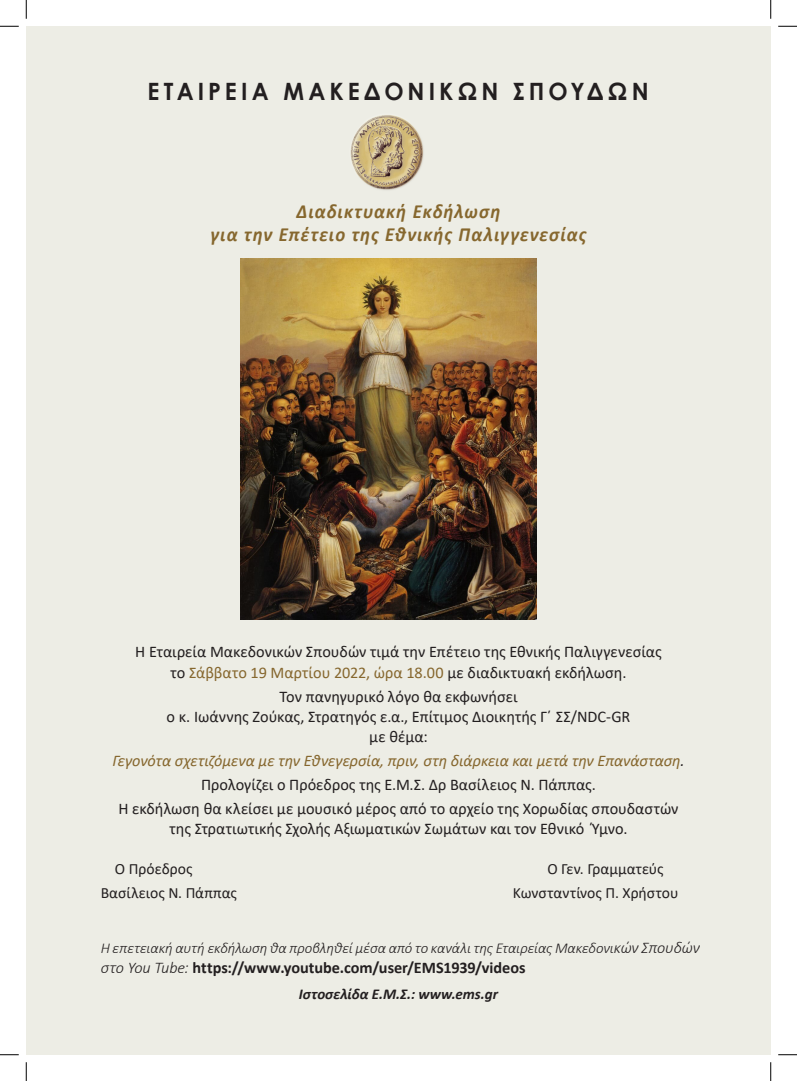
<style>
.page{position:relative;width:797px;height:1081px;background:#fff}
.page>*{position:absolute;margin:0;border:0;box-sizing:border-box;transform-origin:0 0}
.t1{font:700 23.88px "Century Gothic";letter-spacing:.175em;color:#231f20;scale:.96 1}
.t2{font:italic 700 20px "Calibri";letter-spacing:.055em;color:#86672e;scale:.93 1}
.t3{font:16.25px "Calibri";color:#231f20}
.t4{font:italic 16.25px "Calibri";letter-spacing:-.005em;color:#86672e}
.t5{font:700 16.25px "Calibri";color:#231f20}
.t6{font:16.25px "Calibri";color:#86672e}
.t7{font:15.62px "Calibri";color:#231f20}
.t8{font:italic 300 15px "Calibri";letter-spacing:-.01em;color:#231f20}
.t9{font:italic 700 15px "Calibri";color:#231f20}
.s1{color:#231f20}
.s2{font-size:16.25px}
.s3{font-weight:300;font-style:italic}
</style>
<div class="page">
<div style="left:26px;top:26px;width:744px;height:1028px;background:#edede5"></div>
<img style="left:350px;top:115px;width:74px;height:75px">
<img style="left:241px;top:258px;width:296px;height:361px">
<svg style="left:0;top:25px;width:19px;height:2px"></svg>
<svg style="left:778px;top:25px;width:19px;height:2px"></svg>
<svg style="left:0;top:1054px;width:19px;height:1px"></svg>
<svg style="left:778px;top:1054px;width:19px;height:1px"></svg>
<svg style="left:25px;top:0;width:2px;height:19px"></svg>
<svg style="left:25px;top:1062px;width:2px;height:18px"></svg>
<svg style="left:770px;top:0;width:1px;height:19px"></svg>
<svg style="left:770px;top:1062px;width:1px;height:18px"></svg>
<p class="t1" style="left:147px;top:73px;width:523px">ΕΤΑΙΡΕΙΑ ΜΑΚΕΔΟΝΙΚΩΝ ΣΠΟΥΔΩΝ</p>
<p class="t2" style="left:296px;top:197px;width:221px">Διαδικτυακή Εκδήλωση</p>
<p class="t2" style="left:210px;top:220px;width:405px">για την Επέτειο της Εθνικής Παλιγγενεσίας</p>
<p class="t3" style="left:135px;top:640px;width:528px">Η Εταιρεία Μακεδονικών Σπουδών τιμά την Επέτειο της Εθνικής Παλιγγενεσίας</p>
<p class="t6" style="left:170px;top:660px;width:457px"><span class="s1">το</span> Σάββατο 19 Μαρτίου 2022, ώρα 18.00 <span class="s1">με διαδικτυακή εκδήλωση.</span></p>
<p class="t3" style="left:279px;top:684px;width:239px">Τον πανηγυρικό λόγο θα εκφωνήσει</p>
<p class="t3" style="left:167px;top:705px;width:465px">ο κ. Ιωάννης Ζούκας, Στρατηγός ε.α., Επίτιμος Διοικητής Γ΄ ΣΣ/NDC-GR</p>
<p class="t3" style="left:369px;top:725px;width:60px">με θέμα:</p>
<p class="t4" style="left:112px;top:749px;width:573px">Γεγονότα σχετιζόμενα με την Εθνεγερσία, πριν, στη διάρκεια και μετά την Επανάσταση<span class="s1">.</span></p>
<p class="t3" style="left:201px;top:773px;width:396px">Προλογίζει ο Πρόεδρος της Ε.Μ.Σ. Δρ Βασίλειος Ν. Πάππας.</p>
<p class="t3" style="left:118px;top:796px;width:561px">Η εκδήλωση θα κλείσει με μουσικό μέρος από το αρχείο της Χορωδίας σπουδαστών</p>
<p class="t3" style="left:169px;top:817px;width:459px">της Στρατιωτικής Σχολής Αξιωματικών Σωμάτων και τον Εθνικό Ύμνο.</p>
<p class="t7" style="left:115px;top:857px;width:79px">Ο Πρόεδρος</p>
<p class="t7" style="left:547px;top:857px;width:118px">Ο Γεν. Γραμματεύς</p>
<p class="t7" style="left:101px;top:881px;width:138px">Βασίλειος Ν. Πάππας</p>
<p class="t7" style="left:513px;top:881px;width:167px">Κωνσταντίνος Π. Χρήστου</p>
<p class="t8" style="left:101px;top:938px;width:600px">Η επετειακή αυτή εκδήλωση θα προβληθεί μέσα από το κανάλι της Εταιρείας Μακεδονι<span class="s2">κών Σπουδών</span></p>
<p class="t5" style="left:101px;top:955px;width:426px"><span class="s3">στο You Tube:</span> https://www.youtube.com/user/EMS1939/videos</p>
<p class="t9" style="left:299px;top:982px;width:200px">Ιστοσελίδα Ε.Μ.Σ.: www.ems.gr</p>
</div>
